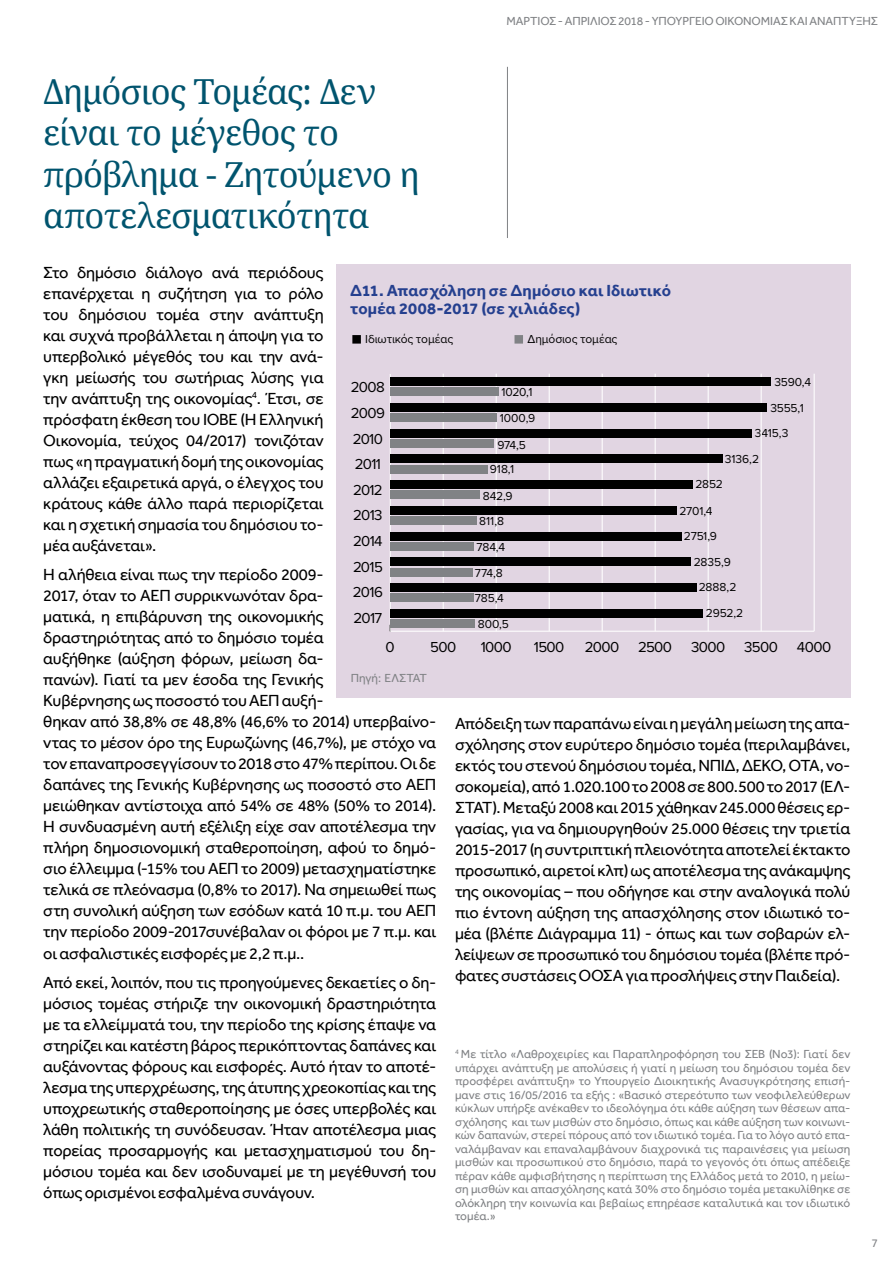
<style>
.page{position:relative;width:893px;height:1263px;background:#fff}
.page>*{position:absolute;margin:0;border:0;box-sizing:border-box;transform-origin:0 0}
.t1{font:34.5px/41.4px "Noto Serif";letter-spacing:-.03em;color:#00546e}
.t2{font:16.5px/21px "Effra";letter-spacing:-.015em;color:#000;text-align:justify}
.t3{font:700 16.5px/18px "Effra";letter-spacing:.005em;color:#25408f}
.t4{font:15px/25.7px "Proxima Nova";letter-spacing:-.04em;color:#000}
.t5{font:12px/13.5px "Effra";letter-spacing:-.005em;color:#808285;text-align:justify}
.t6{font:12px/24.9px "Proxima Nova";letter-spacing:-.01em;color:#000;text-align:center}
</style>
<div class="page">
<hr style="left:507px;top:67px;width:1px;height:171px;background:#808285">
<div style="left:336px;top:264px;width:514px;height:434px;background:#e1d5e2"></div>
<hr style="left:390px;top:631px;width:424px;height:1px;background:#fff">
<hr style="left:443px;top:374px;width:1px;height:257px;background:#fff">
<hr style="left:496px;top:374px;width:1px;height:257px;background:#fff">
<hr style="left:549px;top:374px;width:1px;height:257px;background:#fff">
<hr style="left:602px;top:374px;width:1px;height:257px;background:#fff">
<hr style="left:655px;top:374px;width:1px;height:257px;background:#fff">
<hr style="left:708px;top:374px;width:1px;height:257px;background:#fff">
<hr style="left:761px;top:374px;width:1px;height:257px;background:#fff">
<hr style="left:814px;top:374px;width:1px;height:257px;background:#fff">
<hr style="left:390px;top:374px;width:1px;height:257px;background:#fff">
<div style="left:390px;top:388px;width:108px;height:8px;background:#808285"></div>
<div style="left:390px;top:413px;width:106px;height:9px;background:#808285"></div>
<div style="left:390px;top:439px;width:103px;height:8px;background:#808285"></div>
<div style="left:390px;top:465px;width:97px;height:8px;background:#808285"></div>
<div style="left:390px;top:491px;width:90px;height:8px;background:#808285"></div>
<div style="left:390px;top:516px;width:86px;height:9px;background:#808285"></div>
<div style="left:390px;top:542px;width:83px;height:8px;background:#808285"></div>
<div style="left:390px;top:568px;width:82px;height:8px;background:#808285"></div>
<div style="left:390px;top:594px;width:83px;height:8px;background:#808285"></div>
<div style="left:390px;top:619px;width:85px;height:9px;background:#808285"></div>
<div style="left:390px;top:377px;width:381px;height:9px;background:#000"></div>
<div style="left:390px;top:403px;width:377px;height:8px;background:#000"></div>
<div style="left:390px;top:429px;width:362px;height:8px;background:#000"></div>
<div style="left:390px;top:455px;width:333px;height:8px;background:#000"></div>
<div style="left:390px;top:480px;width:302px;height:9px;background:#000"></div>
<div style="left:390px;top:506px;width:286px;height:8px;background:#000"></div>
<div style="left:390px;top:532px;width:292px;height:8px;background:#000"></div>
<div style="left:390px;top:558px;width:301px;height:8px;background:#000"></div>
<div style="left:390px;top:583px;width:306px;height:9px;background:#000"></div>
<div style="left:390px;top:609px;width:313px;height:8px;background:#000"></div>
<svg style="left:352px;top:335px;width:9px;height:9px"></svg>
<svg style="left:514px;top:335px;width:9px;height:9px"></svg>
<p class="t5" style="left:506px;top:14px;width:373px">ΜΑΡΤΙΟΣ - ΑΠΡΙΛΙΟΣ 2018 - ΥΠΟΥΡΓΕΙΟ ΟΙΚΟΝΟΜΙΑΣ ΚΑΙ ΑΝΑΠΤΥΞΗΣ</p>
<h1 class="t1" style="left:43px;top:69px;width:379px">Δημόσιος Τομέας: Δεν είναι το μέγεθος το πρόβλημα - Ζητούμενο η αποτελεσματικότητα</h1>
<p class="t2" style="left:43px;top:262px;width:282px">Στο δημόσιο διάλογο ανά περιόδους επανέρχεται η συζήτηση για το ρόλο του δημόσιου τομέα στην ανάπτυξη και συχνά προβάλλεται η άποψη για το υπερβολικό μέγεθός του και την ανά&shy;γκη μείωσής του σωτήριας λύσης για την ανάπτυξη της οικονομίας<sup>4</sup>. Έτσι, σε πρόσφατη έκθεση του ΙΟΒΕ (Η Ελληνική Οικονομία, τεύχος 04/2017) τονιζόταν πως «η πραγματική δομή της οικονομίας αλλάζει εξαιρετικά αργά, ο έλεγχος του κράτους κάθε άλλο παρά περιορίζεται και η σχετική σημασία του δημόσιου το&shy;μέα αυξάνεται».</p>
<p class="t2" style="left:43px;top:564px;width:394px;text-align:left">Η αλήθεια είναι πως την περίοδο 2009-<br>2017, όταν το ΑΕΠ συρρικνωνόταν δρα-<br>ματικά, η επιβάρυνση της οικονομικής δραστηριότητας από το δημόσιο τομέα<br>αυξήθηκε (αύξηση φόρων, μείωση δα-<br>πανών). Γιατί τα μεν έσοδα της Γενικής<br>Κυβέρνησης ως ποσοστό του ΑΕΠ αυξή-<br>θηκαν από 38,8% σε 48,8% (46,6% το 2014) υπερβαίνο&shy;ντας το μέσον όρο της Ευρωζώνης (46,7%), με στόχο να τον επαναπροσεγγίσουν το 2018 στο 47% περίπου. Οι δε δαπάνες της Γενικής Κυβέρνησης ως ποσοστό στο ΑΕΠ μειώθηκαν αντίστοιχα από 54% σε 48% (50% το 2014).<br>Η συνδυασμένη αυτή εξέλιξη είχε σαν αποτέλεσμα την πλήρη δημοσιονομική σταθεροποίηση, αφού το δημό&shy;σιο έλλειμμα (-15% του ΑΕΠ το 2009) μετασχηματίστηκε τελικά σε πλεόνασμα (0,8% το 2017). Να σημειωθεί πως στη συνολική αύξηση των εσόδων κατά 10 π.μ. του ΑΕΠ την περίοδο 2009-2017συνέβαλαν οι φόροι με 7 π.μ. και οι ασφαλιστικές εισφορές με 2,2 π.μ..</p>
<p class="t2" style="left:43px;top:972px;width:394px">Από εκεί, λοιπόν, που τις προηγούμενες δεκαετίες ο δη&shy;μόσιος τομέας στήριζε την οικονομική δραστηριότητα με τα ελλείμματά του, την περίοδο της κρίσης έπαψε να στηρίζει και κατέστη βάρος περικόπτοντας δαπάνες και αυξάνοντας φόρους και εισφορές. Αυτό ήταν το αποτέ&shy;λεσμα της υπερχρέωσης, της άτυπης χρεοκοπίας και της υποχρεωτικής σταθεροποίησης με όσες υπερβολές και λάθη πολιτικής τη συνόδευσαν. Ήταν αποτέλεσμα μιας πορείας προσαρμογής και μετασχηματισμού του δη&shy;μόσιου τομέα και δεν ισοδυναμεί με τη μεγέθυνσή του όπως ορισμένοι εσφαλμένα συνάγουν.</p>
<p class="t3" style="left:350px;top:282px;width:322px">Δ11. Απασχόληση σε Δημόσιο και Ιδιωτικό τομέα 2008-2017 (σε χιλιάδες)</p>
<p class="t6" style="left:365px;top:326px;width:89px">Ιδιωτικός τομέας</p>
<p class="t6" style="left:527px;top:326px;width:91px">Δημόσιος τομέας</p>
<p class="t4" style="left:351px;top:374px;width:35px">2008<br>2009<br>2010<br>2011<br>2012<br>2013<br>2014<br>2015<br>2016<br>2017</p>
<p class="t6" style="left:774px;top:369px;width:38px">3590,4</p>
<p class="t6" style="left:501px;top:379px;width:33px">1020,1</p>
<p class="t6" style="left:770px;top:395px;width:35px">3555,1</p>
<p class="t6" style="left:500px;top:405px;width:37px">1000,9</p>
<p class="t6" style="left:755px;top:420px;width:35px">3415,3</p>
<p class="t6" style="left:497px;top:432px;width:30px">974,5</p>
<p class="t6" style="left:725px;top:446px;width:36px">3136,2</p>
<p class="t6" style="left:490px;top:456px;width:26px">918,1</p>
<p class="t6" style="left:695px;top:471px;width:29px">2852</p>
<p class="t6" style="left:483px;top:483px;width:31px">842,9</p>
<p class="t6" style="left:679px;top:498px;width:39px">2701,4<br>2751,9</p>
<p class="t6" style="left:479px;top:508px;width:26px">811,8</p>
<p class="t6" style="left:476px;top:534px;width:30px">784,4</p>
<p class="t6" style="left:694px;top:549px;width:38px">2835,9</p>
<p class="t6" style="left:475px;top:559px;width:29px">774,8</p>
<p class="t6" style="left:699px;top:574px;width:39px">2888,2</p>
<p class="t6" style="left:475px;top:585px;width:31px">785,4</p>
<p class="t6" style="left:706px;top:600px;width:39px">2952,2</p>
<p class="t6" style="left:478px;top:611px;width:33px">800,5</p>
<p class="t4" style="left:386px;top:633px;width:11px">0</p>
<p class="t4" style="left:430px;top:633px;width:28px">500</p>
<p class="t4" style="left:481px;top:633px;width:33px">1000</p>
<p class="t4" style="left:534px;top:633px;width:32px">1500</p>
<p class="t4" style="left:585px;top:633px;width:36px">2000</p>
<p class="t4" style="left:638px;top:633px;width:35px">2500</p>
<p class="t4" style="left:691px;top:633px;width:36px">3000</p>
<p class="t4" style="left:744px;top:633px;width:35px">3500</p>
<p class="t4" style="left:797px;top:633px;width:36px">4000</p>
<p class="t5" style="left:351px;top:671px;width:78px">Πηγή: ΕΛΣΤΑΤ</p>
<p class="t2" style="left:455px;top:713px;width:397px">Απόδειξη των παραπάνω είναι η μεγάλη μείωση της απα&shy;σχόλησης στον ευρύτερο δημόσιο τομέα (περιλαμβάνει, εκτός του στενού δημόσιου τομέα, ΝΠΙΔ, ΔΕΚΟ, ΟΤΑ, νο&shy;σοκομεία), από 1.020.100 το 2008 σε 800.500 το 2017 (ΕΛ-ΣΤΑΤ). Μεταξύ 2008 και 2015 χάθηκαν 245.000 θέσεις ερ&shy;γασίας, για να δημιουργηθούν 25.000 θέσεις την τριετία 2015-2017 (η συντριπτική πλειονότητα αποτελεί έκτακτο προσωπικό, αιρετοί κλπ) ως αποτέλεσμα της ανάκαμψης της οικονομίας – που οδήγησε και στην αναλογικά πολύ πιο έντονη αύξηση της απασχόλησης στον ιδιωτικό το&shy;μέα (βλέπε Διάγραμμα 11) - όπως και των σοβαρών ελ&shy;λείψεων σε προσωπικό του δημόσιου τομέα (βλέπε πρό&shy;φατες συστάσεις ΟΟΣΑ για προσλήψεις στην Παιδεία).</p>
<p class="t5" style="left:455px;top:1047px;width:397px"><sup>4</sup> Με τίτλο «Λαθροχειρίες και Παραπληροφόρηση του ΣΕΒ (Νο3): Γιατί δεν υπάρχει ανάπτυξη με απολύσεις ή γιατί η μείωση του δημόσιου τομέα δεν προσφέρει ανάπτυξη» το Υπουργείο Διοικητικής Ανασυγκρότησης επισή&shy;μανε στις 16/05/2016 τα εξής : «Βασικό στερεότυπο των νεοφιλελεύθερων κύκλων υπήρξε ανέκαθεν το ιδεολόγημα ότι κάθε αύξηση των θέσεων απα&shy;σχόλησης και των μισθών στο δημόσιο, όπως και κάθε αύξηση των κοινωνι&shy;κών δαπανών, στερεί πόρους από τον ιδιωτικό τομέα. Για το λόγο αυτό επα&shy;ναλάμβαναν και επαναλαμβάνουν διαχρονικά τις παραινέσεις για μείωση μισθών και προσωπικού στο δημόσιο, παρά το γεγονός ότι όπως απέδειξε πέραν κάθε αμφισβήτησης η περίπτωση της Ελλάδος μετά το 2010, η μείω&shy;ση μισθών και απασχόλησης κατά 30% στο δημόσιο τομέα μετακυλίθηκε σε ολόκληρη την κοινωνία και βεβαίως επηρέασε καταλυτικά και τον ιδιωτικό τομέα.»</p>
<p class="t5" style="left:871px;top:1236px;width:8px">7</p>
</div>
